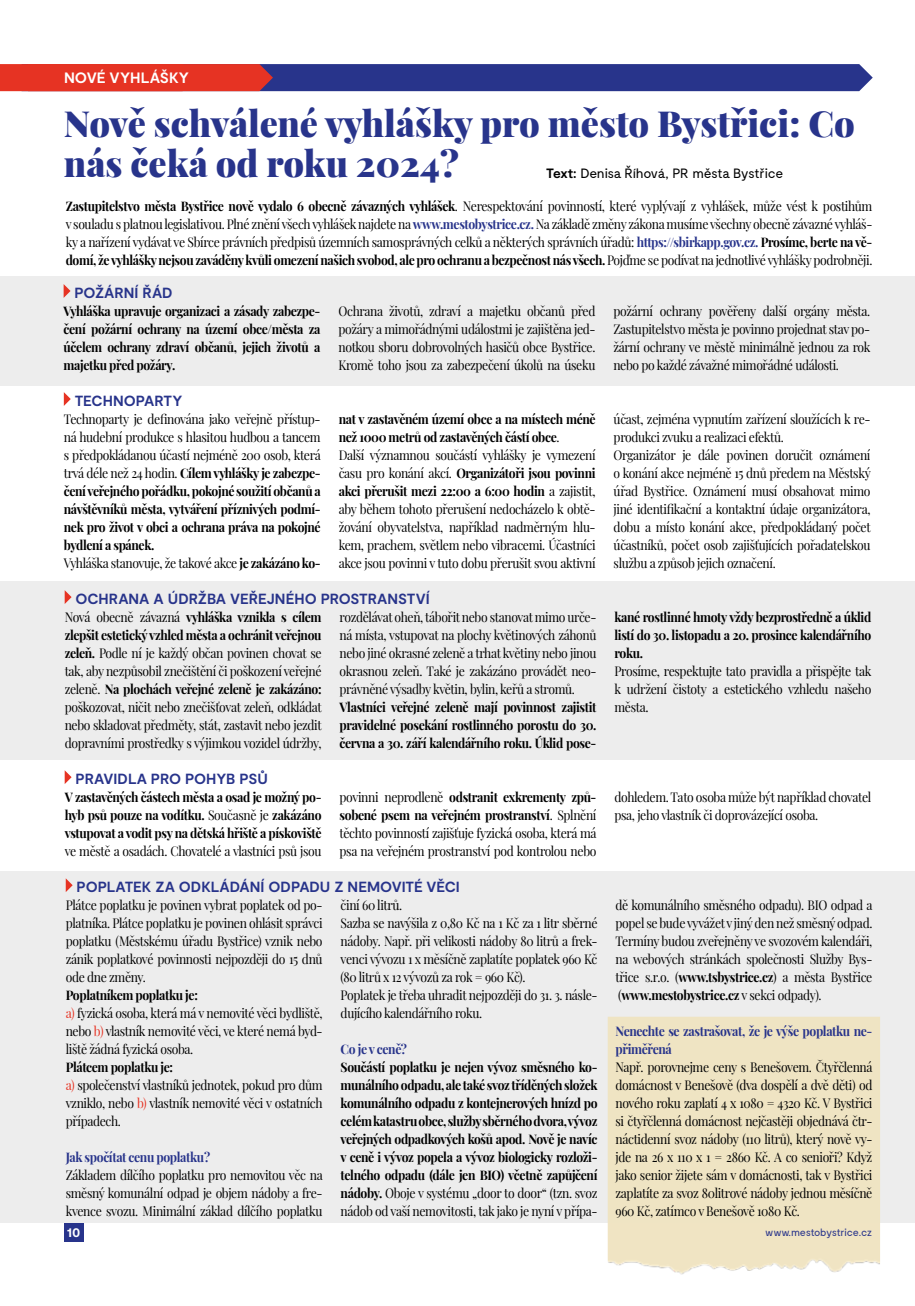
<style>
.page{position:relative;width:915px;height:1306px;background:#fff}
.page>*{position:absolute;margin:0;border:0;box-sizing:border-box;transform-origin:0 0}
.t1{font:900 36px/40.5px "Playfair Display";color:#28348b}
.t2{font:700 15px "Moderat";color:#fff}
.t3{font:700 14.7px "Moderat";letter-spacing:-.005em;color:#28348b}
.t4{font:13.5px "Moderat";letter-spacing:-.03em;color:#000}
.t5{font:700 13.5px "Moderat";color:#fff}
.t6{font:13.2px/18px "Playfair Display";letter-spacing:-.03em;color:#000;text-align:justify;scale:.92 1}
.t7{font:700 13.2px/18px "Playfair Display";letter-spacing:-.03em;color:#000;text-align:justify;scale:.92 1}
.t8{font:700 13.2px/18px "Playfair Display";letter-spacing:-.03em;color:#28348b;scale:.92 1}
.t9{font:10.5px "Moderat";letter-spacing:-.03em;color:#28348b}
.s1{font-weight:700}
.s2{font-weight:700;color:#28348b}
.s3{font-weight:400}
.s4{font-size:13.65px}
.s5{color:#e63323}
</style>
<div class="page">
<div style="left:64px;top:1222px;width:19px;height:20px;background:#28348b"></div>
<div style="left:0;top:871px;width:914px;height:351px;background:#ededed"></div>
<div style="left:0;top:581px;width:914px;height:179px;background:#ededed"></div>
<div style="left:0;top:276px;width:914px;height:110px;background:#ededed"></div>
<img style="left:607px;top:1016px;width:272px;height:259px">
<svg style="left:0;top:64px;width:872px;height:27px;background:#63356c"></svg>
<svg style="left:64px;top:284px;width:6px;height:14px"></svg>
<svg style="left:64px;top:392px;width:7px;height:14px"></svg>
<svg style="left:65px;top:590px;width:7px;height:14px"></svg>
<svg style="left:65px;top:770px;width:7px;height:14px"></svg>
<svg style="left:66px;top:878px;width:7px;height:14px"></svg>
<p class="t2" style="left:64px;top:69px;width:126px">NOVÉ VYHLÁŠKY</p>
<h1 class="t1" style="left:64px;top:100px;width:792px">Nově schválené vyhlášky pro město Bystřici: Co nás čeká od roku 2024?</h1>
<p class="t6" style="left:66px;top:196px;width:878px"><span class="s1">Zastupitelstvo města Bystřice nově vydalo 6 obecně závazných vyhlášek</span>. Nerespektování povinností, které vyplývají z vyhlášek, může vést k postihům v souladu s platnou legislativou. Plné znění všech vyhlášek najdete na <span class="s2">www.mestobystrice.cz.</span> Na základě změny zákona musíme všechny obecně závazné vyhláš&shy;ky a nařízení vydávat ve Sbírce právních předpisů územních samosprávných celků a některých správních úřadů: <span class="s2">https://sbirkapp.gov.cz.</span> <span class="s1">Prosíme, berte na vě&shy;domí, že vyhlášky nejsou zaváděny kvůli omezení našich svobod, ale pro ochranu a bezpečnost nás všech.</span> Pojďme se podívat na jednotlivé vyhlášky podrobněji.</p>
<p class="t4" style="left:546px;top:165px;width:238px"><span class="s1">Text:</span> Denisa Říhová, PR města Bystřice</p>
<p class="t3" style="left:74px;top:284px;width:100px">POŽÁRNÍ ŘÁD</p>
<p class="t7" style="left:64px;top:301px;width:281px">Vyhláška upravuje organizaci a zásady zabezpe&shy;čení požární ochrany na území obce/města za účelem ochrany zdraví občanů, jejich životů a majetku před požáry.</p>
<p class="t6" style="left:338px;top:301px;width:280px">Ochrana životů, zdraví a majetku občanů před požáry a mimořádnými událostmi je zajištěna jed&shy;notkou sboru dobrovolných hasičů obce Bystřice.<br>Kromě toho jsou za zabezpečení úkolů na úseku</p>
<p class="t6" style="left:613px;top:301px;width:281px">požární ochrany pověřeny další orgány města.<br>Zastupitelstvo města je povinno projednat stav po&shy;žární ochrany ve městě minimálně jednou za rok nebo po každé závažné mimořádné události.</p>
<p class="t3" style="left:75px;top:392px;width:109px">TECHNOPARTY</p>
<p class="t7" style="left:64px;top:409px;width:281px;text-align:left"><span class="s3">Technoparty je definována jako veřejně přístup&shy;ná hudební produkce s hlasitou hudbou a tancem s předpokládanou účastí nejméně 200 osob, která trvá déle než 24 hodin.</span> Cílem vyhlášky je zabezpe&shy;čení veřejného pořádku, pokojné soužití občanů a návštěvníků města, vytváření příznivých podmí&shy;nek pro život v obci a ochrana práva na pokojné bydlení a spánek.<br><span class="s3">Vyhláška stanovuje, že takové akce</span> je zakázáno ko-</p>
<p class="t6" style="left:338px;top:409px;width:280px;text-align:left"><span class="s1">nat v zastavěném území obce a na místech méně než 1000 metrů od zastavěných částí obce</span>.<br>Další významnou součástí vyhlášky je vymezení času pro konání akcí. <span class="s1">Organizátoři jsou povinni akci přerušit mezi 22:00 a 6:00 hodin</span> a zajistit, aby během tohoto přerušení nedocházelo k obtě&shy;žování obyvatelstva, například nadměrným hlu&shy;kem, prachem, světlem nebo vibracemi. Účastníci akce jsou povinni v tuto dobu přerušit svou aktivní</p>
<p class="t6" style="left:613px;top:409px;width:281px;text-align:left">účast, zejména vypnutím zařízení sloužících k re&shy;produkci zvuku a realizaci efektů.<br>Organizátor je dále povinen doručit oznámení o konání akce nejméně 15 dnů předem na Městský úřad Bystřice. Oznámení musí obsahovat mimo jiné identifikační a kontaktní údaje organizátora, dobu a místo konání akce, předpokládaný počet účastníků, počet osob zajišťujících pořadatelskou službu a způsob jejich označení.</p>
<p class="t3" style="left:76px;top:590px;width:355px">OCHRANA A ÚDRŽBA VEŘEJNÉHO PROSTRANSTVÍ</p>
<p class="t6" style="left:65px;top:607px;width:281px">Nová obecně závazná <span class="s1">vyhláška vznikla s cílem zlepšit estetický vzhled města a ochránit veřejnou zeleň.</span> Podle ní je každý občan povinen chovat se tak, aby nezpůsobil znečištění či poškození veřejné zeleně. <span class="s1">Na plochách veřejné zeleně je zakázáno: </span>poškozovat, ničit nebo znečišťovat zeleň, odkládat nebo skladovat předměty, stát, zastavit nebo jezdit dopravními prostředky s výjimkou vozidel údržby,</p>
<p class="t6" style="left:339px;top:607px;width:280px">rozdělávat oheň, tábořit nebo stanovat mimo urče&shy;ná místa, vstupovat na plochy květinových záhonů nebo jiné okrasné zeleně a trhat květiny nebo jinou okrasnou zeleň. Také je zakázáno provádět neo&shy;právněné výsadby květin, bylin, keřů a stromů.</p>
<p class="t7" style="left:614px;top:607px;width:280px">kané rostlinné hmoty vždy bezprostředně a úklid listí do 30. listopadu a 20. prosince kalendářního roku.</p>
<p class="t6" style="left:614px;top:661px;width:281px">Prosíme, respektujte tato pravidla a přispějte tak k udržení čistoty a estetického vzhledu našeho města<span class="s4">.</span></p>
<p class="t7" style="left:339px;top:697px;width:281px">Vlastníci veřejné zeleně mají povinnost zajistit pravidelné posekání rostlinného porostu do 30. června a 30. září kalendářního roku. Úklid pose-</p>
<p class="t3" style="left:76px;top:770px;width:194px">PRAVIDLA PRO POHYB PSŮ</p>
<p class="t7" style="left:65px;top:787px;width:280px">V zastavěných částech města a osad je možný po&shy;hyb psů pouze na vodítku. <span class="s3">Současně je</span> zakázáno vstupovat a vodit psy na dětská hřiště a pískoviště</p>
<p class="t6" style="left:65px;top:841px;width:280px">ve městě a osadách. Chovatelé a vlastníci psů jsou</p>
<p class="t6" style="left:339px;top:787px;width:281px">povinni neprodleně <span class="s1">odstranit exkrementy způ&shy;sobené psem na veřejném prostranství</span>. Splnění těchto povinností zajišťuje fyzická osoba, která má psa na veřejném prostranství pod kontrolou nebo</p>
<p class="t6" style="left:614px;top:787px;width:280px">dohledem. Tato osoba může být například chovatel psa, jeho vlastník či doprovázející osoba.</p>
<p class="t3" style="left:77px;top:878px;width:384px">POPLATEK ZA ODKLÁDÁNÍ ODPADU Z NEMOVITÉ VĚCI</p>
<p class="t6" style="left:66px;top:895px;width:281px">Plátce poplatku je povinen vybrat poplatek od po&shy;platníka. Plátce poplatku je povinen ohlásit správci poplatku (Městskému úřadu Bystřice) vznik nebo zánik poplatkové povinnosti nejpozději do 15 dnů ode dne změny.</p>
<p class="t6" style="left:66px;top:985px;width:280px;text-align:left"><span class="s1">Poplatníkem poplatku je:<br></span><span class="s5">a)</span> fyzická osoba, která má v nemovité věci bydliště, nebo <span class="s5">b)</span> vlastník nemovité věci, ve které nemá byd&shy;liště žádná fyzická osoba.</p>
<p class="t6" style="left:66px;top:1057px;width:280px;text-align:left"><span class="s1">Plátcem poplatku je:<br></span><span class="s5">a)</span> společenství vlastníků jednotek, pokud pro dům vzniklo, nebo <span class="s5">b)</span> vlastník nemovité věci v ostatních případech.</p>
<p class="t8" style="left:66px;top:1147px;width:158px">Jak spočítat cenu poplatku?</p>
<p class="t6" style="left:66px;top:1165px;width:281px">Základem dílčího poplatku pro nemovitou věc na směsný komunální odpad je objem nádoby a fre&shy;kvence svozu. Minimální základ dílčího poplatku</p>
<p class="t6" style="left:340px;top:895px;width:280px;text-align:left">činí 60 litrů.<br>Sazba se navýšila z 0,80 Kč na 1 Kč za 1 litr sběrné nádoby. Např. při velikosti nádoby 80 litrů a frek&shy;venci vývozu 1 x měsíčně zaplatíte poplatek 960 Kč (80 litrů x 12 vývozů za rok = 960 Kč).<br>Poplatek je třeba uhradit nejpozději do 31. 3. násle&shy;dujícího kalendářního roku.</p>
<p class="t8" style="left:340px;top:1039px;width:74px">Co je v ceně?</p>
<p class="t7" style="left:340px;top:1057px;width:281px">Součástí poplatku je nejen vývoz směsného ko&shy;munálního odpadu, ale také svoz tříděných složek komunálního odpadu z kontejnerových hnízd po celém katastru obce, služby sběrného dvora, vývoz veřejných odpadkových košů apod. Nově je navíc v ceně i vývoz popela a vývoz biologicky rozloži&shy;telného odpadu (dále jen BIO) včetně zapůjčení nádoby. <span class="s3">Oboje v systému „door to door“ (tzn. svoz nádob od vaší nemovitosti, tak jako je nyní v přípa-</span></p>
<p class="t6" style="left:615px;top:895px;width:281px">dě komunálního směsného odpadu). BIO odpad a popel se bude vyvážet v jiný den než směsný odpad.<br>Termíny budou zveřejněny ve svozovém kalendáři, na webových stránkách společnosti Služby Bys&shy;třice s.r.o. (<span class="s1">www.tsbystrice.cz</span>) a města Bystřice (<span class="s1">www.mestobystrice.cz</span> v sekci odpady).</p>
<p class="t8" style="left:615px;top:1021px;width:280px">Nenechte se zastrašovat, že je výše poplatku ne&shy;přiměřená</p>
<p class="t6" style="left:615px;top:1057px;width:281px">Např. porovnejme ceny s Benešovem. Čtyřčlenná domácnost v Benešově (dva dospělí a dvě děti) od nového roku zaplatí 4 x 1080 = 4320 Kč. V Bystřici si čtyřčlenná domácnost nejčastěji objednává čtr&shy;náctidenní svoz nádoby (110 litrů), který nově vy&shy;jde na 26 x 110 x 1 = 2860 Kč. A co senioři? Když jako senior žijete sám v domácnosti, tak v Bystřici zaplatíte za svoz 80litrové nádoby jednou měsíčně 960 Kč, zatímco v Benešově 1080 Kč.</p>
<p class="t9" style="left:765px;top:1226px;width:109px">www.mestobystrice.cz</p>
<p class="t5" style="left:67px;top:1224px;width:15px">10</p>
</div>
